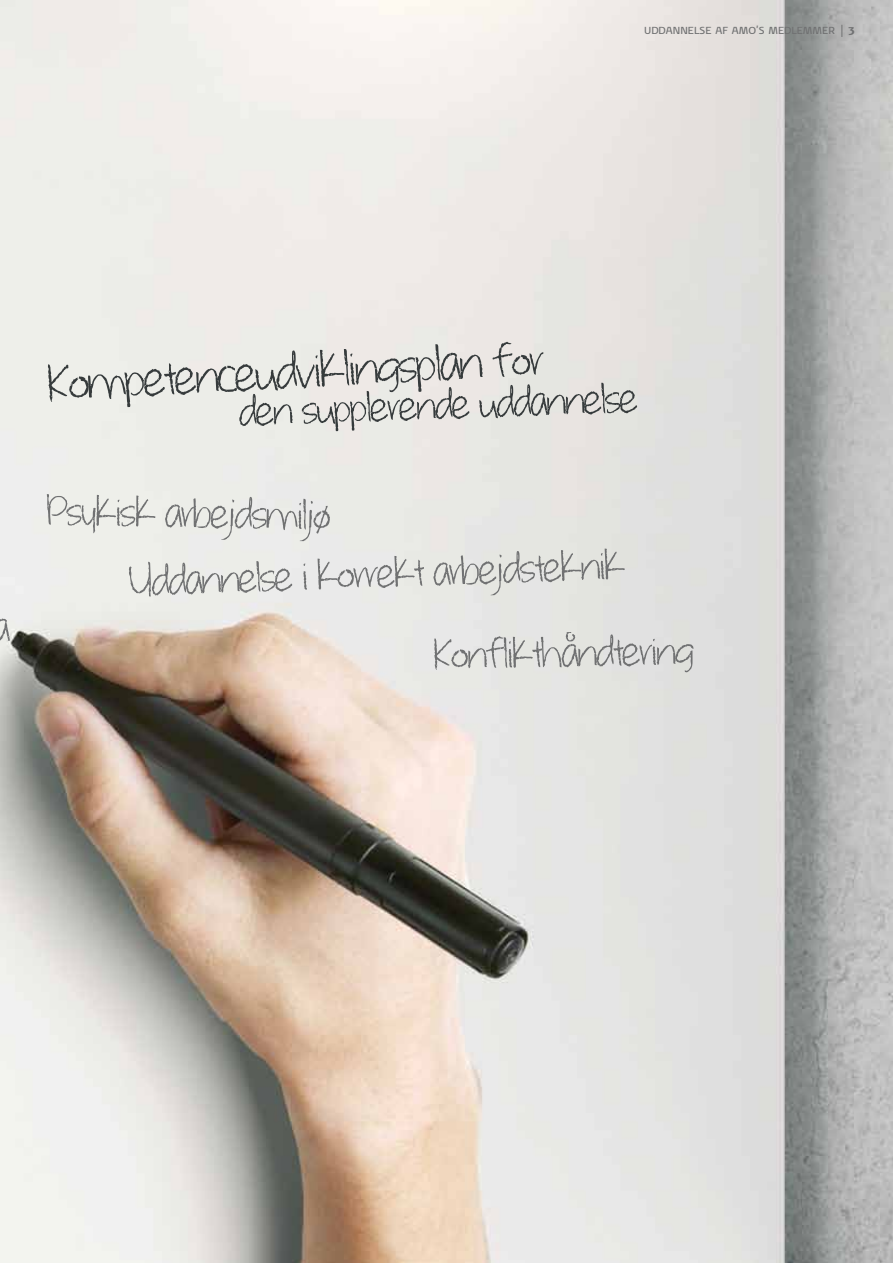
<style>
.page{position:relative;width:893px;height:1263px;background:#fff}
.page>*{position:absolute;margin:0;border:0;box-sizing:border-box;transform-origin:0 0}
.t1{font:64.5px "whateverittakes";color:#363b3c}
.t2{font:54px "whateverittakes";color:#707172}
.t3{font:54px "whateverittakes";color:#363b3c}
.t4{font:10.5px "Noa LT Std";color:#707172}
.s1{font-weight:700;font-size:12px}
.s2{font-size:60px}
</style>
<div class="page">
<img style="left:0;top:0;width:893px;height:1263px">
<svg style="left:841px;top:25px;width:1px;height:12px"></svg>
<svg style="left:0;top:618px;width:10px;height:24px"></svg>
<p class="t4" style="left:644px;top:25px;width:97px">UDDANNELSE AF AMO</p>
<p class="t4" style="left:756px;top:25px;width:100px">’S MEDLEMMER <span class="s1">3</span></p>
<p class="t1" style="left:46px;top:346px;width:498px;rotate:-3deg">Kompetenceudviklingsplan <span class="s2">for</span></p>
<p class="t3" style="left:238px;top:380px;width:401px;rotate:-2deg">den supplerende uddannelse</p>
<p class="t2" style="left:47px;top:479px;width:286px;rotate:1deg">Psykisk arbejdsmiljø</p>
<p class="t2" style="left:128px;top:550px;width:498px;rotate:-2deg">Uddannelse i korrekt arbejdsteknik</p>
<p class="t2" style="left:434px;top:623px;width:262px;rotate:-1deg">Konflikthåndtering</p>
</div>
